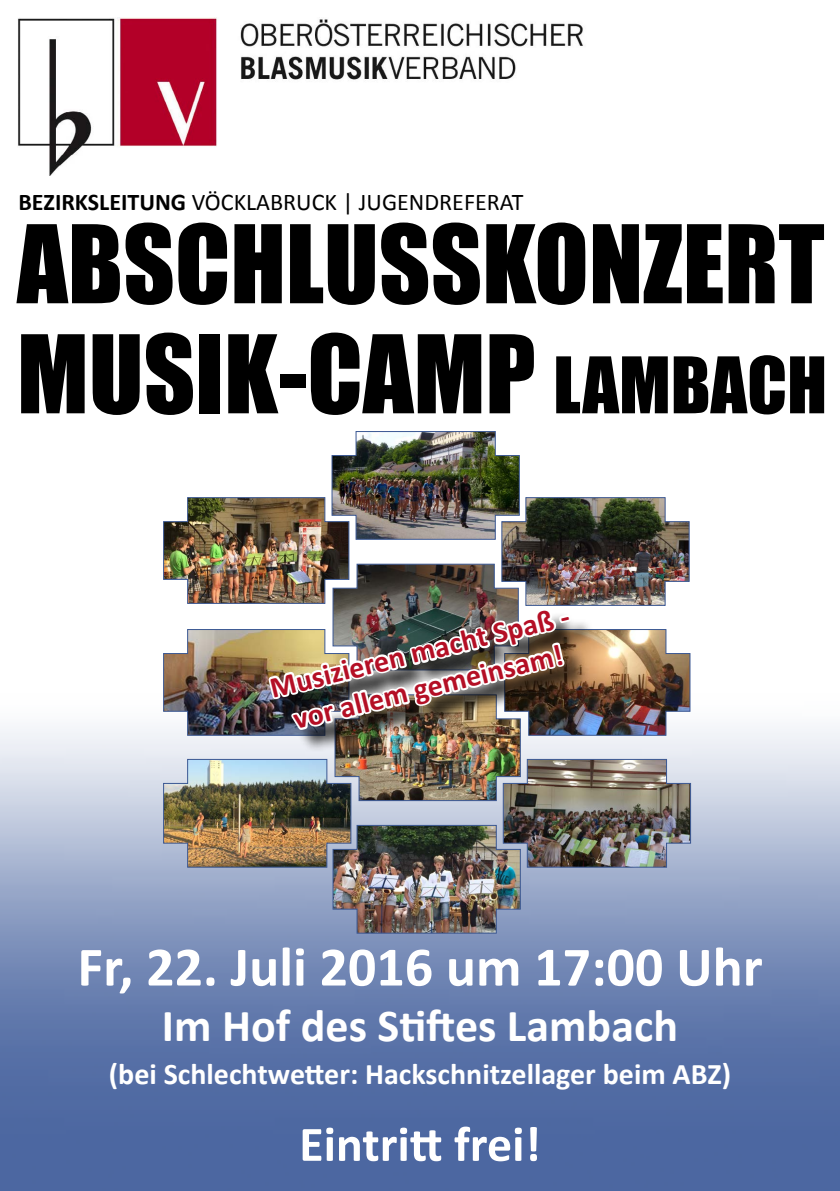
<style>
.page{position:relative;width:840px;height:1191px;background:#fff}
.page>*{position:absolute;margin:0;border:0;box-sizing:border-box;transform-origin:0 0}
.t1{font:100px/110px "Impact";color:#000}
.t2{font:700 56px "Calibri";color:#fff}
.t3{font:700 50px "Calibri";color:#fff}
.t4{font:700 46px "Calibri";color:#fff}
.t5{font:700 30px "Calibri";color:#fff}
.t6{font:700 30px/36px "Calibri";color:#b40f25;text-align:center}
.t7{font:24px "Calibri";color:#000}
.s1{font-weight:700}
.s2{font-size:72px}
</style>
<div class="page">
<img style="left:0;top:653px;width:839px;height:538px">
<img style="left:18px;top:17px;width:565px;height:159px">
<img style="left:163px;top:431px;width:527px;height:502px">
<p class="t7" style="left:18px;top:187px;width:506px"><span class="s1">BEZIRKSLEITUNG</span> VÖCKLABRUCK | JUGENDREFERAT</p>
<h1 class="t1" style="left:17px;top:206px;width:811px">ABSCHLUSSKONZERT<br>MUSIK-CAMP <span class="s2">LAMBACH</span></h1>
<p class="t6" style="left:266px;top:671px;width:308px;rotate:-14deg">Musizieren macht Spaß - vor allem gemeinsam!</p>
<h2 class="t2" style="left:77px;top:931px;width:686px">Fr, 22. Juli 2016 um 17:00 Uhr</h2>
<h3 class="t4" style="left:162px;top:996px;width:517px">Im Hof des Stiftes Lambach</h3>
<p class="t5" style="left:109px;top:1054px;width:623px">(bei Schlechtwetter: Hackschnitzellager beim ABZ)</p>
<h3 class="t3" style="left:299px;top:1112px;width:243px">Eintritt frei!</h3>
</div>
